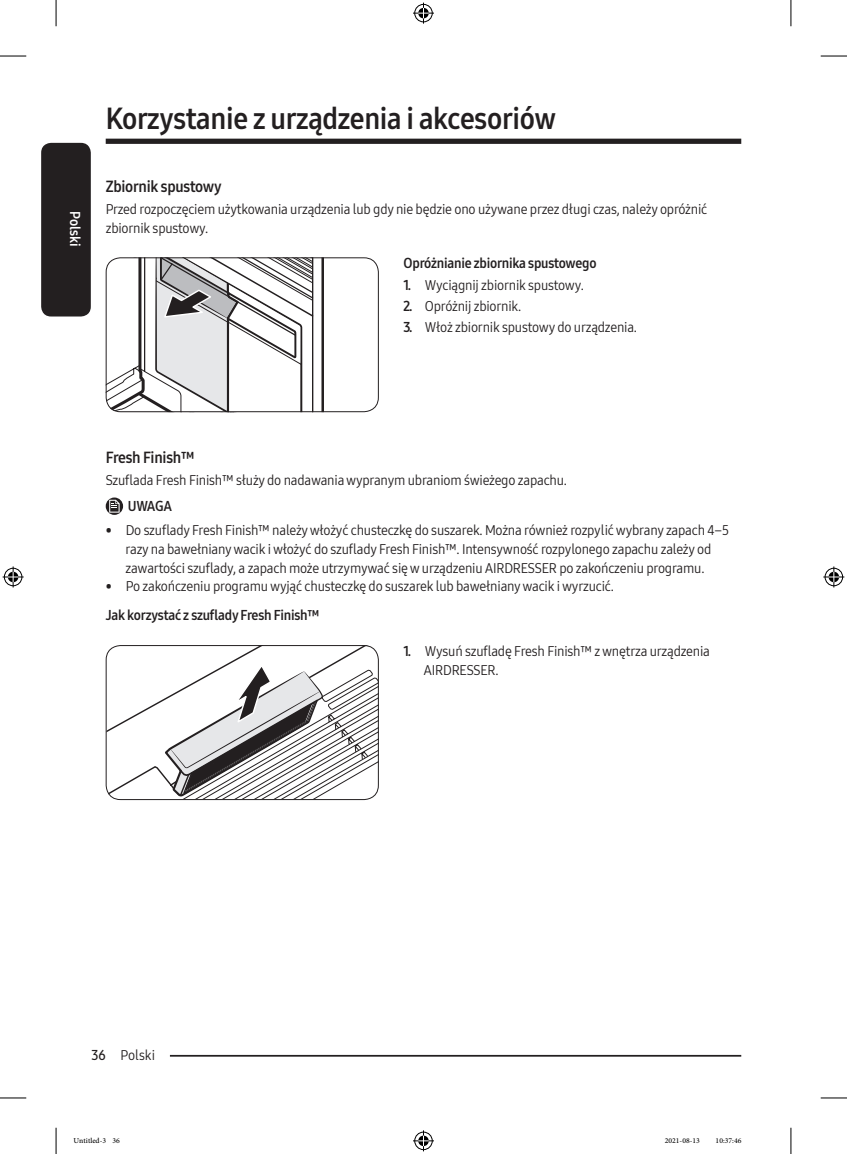
<style>
.page{position:relative;width:847px;height:1154px;background:#fff}
.page>*{position:absolute;margin:0;border:0;box-sizing:border-box;transform-origin:0 0}
.t1{font:29.75px "Samsung One 700 C";letter-spacing:-.01em;color:#231f20}
.t2{font:15.75px "Samsung One 700 C";letter-spacing:-.015em;color:#231f20}
.t3{font:14px/18.9px "Samsung One 400 C";letter-spacing:-.015em;color:#231f20}
.DL_DT_Icon{font:14px "Samsung One 700 C";letter-spacing:-.015em;color:#231f20}
.t4{font:14px "Samsung One 700 C";color:#fff}
.t5{font:10.5px "Adobe Arabic";color:#000}
.s1{font-family:"Samsung One 700 C"}
.s2{font-family:"Samsung One 600 C"}
</style>
<div class="page">
<div style="left:41px;top:143px;width:50px;height:173px;background:#231f20;border-radius:10px"></div>
<div style="left:106px;top:139px;width:635px;height:5px;background:#231f20"></div>
<hr style="left:135px;top:1055px;width:606px;height:1px;background:#231f20">
<div style="left:106px;top:1045px;width:64px;height:17px;background:#fff"></div>
<svg style="left:106px;top:257px;width:272px;height:155px"></svg>
<div style="left:106px;top:257px;width:272px;height:155px;border:1px solid #231f20;border-radius:14px"></div>
<svg style="left:106px;top:497px;width:17px;height:18px"></svg>
<svg style="left:109px;top:500px;width:11px;height:13px"></svg>
<svg style="left:106px;top:645px;width:272px;height:154px"></svg>
<div style="left:106px;top:645px;width:272px;height:155px;border:1px solid #231f20;border-radius:14px"></div>
<svg style="left:0;top:56px;width:26px;height:1px"></svg>
<svg style="left:820px;top:56px;width:26px;height:1px"></svg>
<svg style="left:0;top:1097px;width:26px;height:1px"></svg>
<svg style="left:820px;top:1097px;width:26px;height:1px"></svg>
<svg style="left:56px;top:0;width:1px;height:26px"></svg>
<svg style="left:56px;top:1128px;width:1px;height:26px"></svg>
<svg style="left:790px;top:0;width:1px;height:26px"></svg>
<svg style="left:790px;top:1128px;width:1px;height:26px"></svg>
<svg style="left:413px;top:3px;width:21px;height:21px"></svg>
<svg style="left:413px;top:1130px;width:21px;height:21px"></svg>
<svg style="left:3px;top:566px;width:21px;height:21px"></svg>
<svg style="left:823px;top:566px;width:21px;height:21px"></svg>
<p class="t4" style="left:84px;top:211px;width:37px;rotate:90deg">Polski</p>
<h1 class="t1" style="left:106px;top:98px;width:452px">Korzystanie z urządzenia i akcesoriów</h1>
<h3 class="t2" style="left:106px;top:176px;width:118px">Zbiornik spustowy</h3>
<p class="t3" style="left:106px;top:199px;width:603px">Przed rozpoczęciem użytkowania urządzenia lub gdy nie będzie ono używane przez długi czas, należy opróżnić zbiornik spustowy.</p>
<p class="DL_DT_Icon" style="left:403px;top:254px;width:194px">Opróżnianie zbiornika spustowego</p>
<p class="t3" style="left:403px;top:275px;width:182px"><span class="s1">1.</span> Wyciągnij zbiornik spustowy.</p>
<p class="t3" style="left:403px;top:296px;width:119px"><span class="s1">2.</span> Opróżnij zbiornik.</p>
<p class="t3" style="left:403px;top:318px;width:235px"><span class="s1">3.</span> Włoż zbiornik spustowy do urządzenia.</p>
<h3 class="t2" style="left:106px;top:447px;width:90px">Fresh Finish™</h3>
<p class="t3" style="left:106px;top:470px;width:462px">Szuflada Fresh Finish™ służy do nadawania wypranym ubraniom świeżego zapachu.</p>
<p class="DL_DT_Icon" style="left:128px;top:497px;width:46px">UWAGA</p>
<p class="t3" style="left:106px;top:520px;width:624px;text-align:center">• Do szuflady Fresh Finish™ należy włożyć chusteczkę do suszarek. Można również rozpylić wybrany zapach 4–5 razy na bawełniany wacik i włożyć do szuflady Fresh Finish™. Intensywność rozpylonego zapachu zależy od zawartości szuflady, a zapach może utrzymywać się w urządzeniu AIRDRESSER po zakończeniu programu.</p>
<p class="t3" style="left:106px;top:577px;width:509px">• Po zakończeniu programu wyjąć chusteczkę do suszarek lub bawełniany wacik i wyrzucić.</p>
<h4 class="DL_DT_Icon" style="left:106px;top:606px;width:215px">Jak korzystać z szuflady Fresh Finish™</h4>
<p class="t3" style="left:423px;top:641px;width:288px;text-indent:-20px"><span class="s1">1.</span> Wysuń szufladę Fresh Finish™ z wnętrza urządzenia<br>AIRDRESSER.</p>
<p class="t3" style="left:91px;top:1045px;width:65px"><span class="s2">36</span> Polski</p>
<p class="t5" style="left:74px;top:1133px;width:48px">Untitled-3 36</p>
<p class="t5" style="left:664px;top:1133px;width:37px">2021-08-13</p>
<p class="t5" style="left:715px;top:1133px;width:27px">10:37:46</p>
</div>
